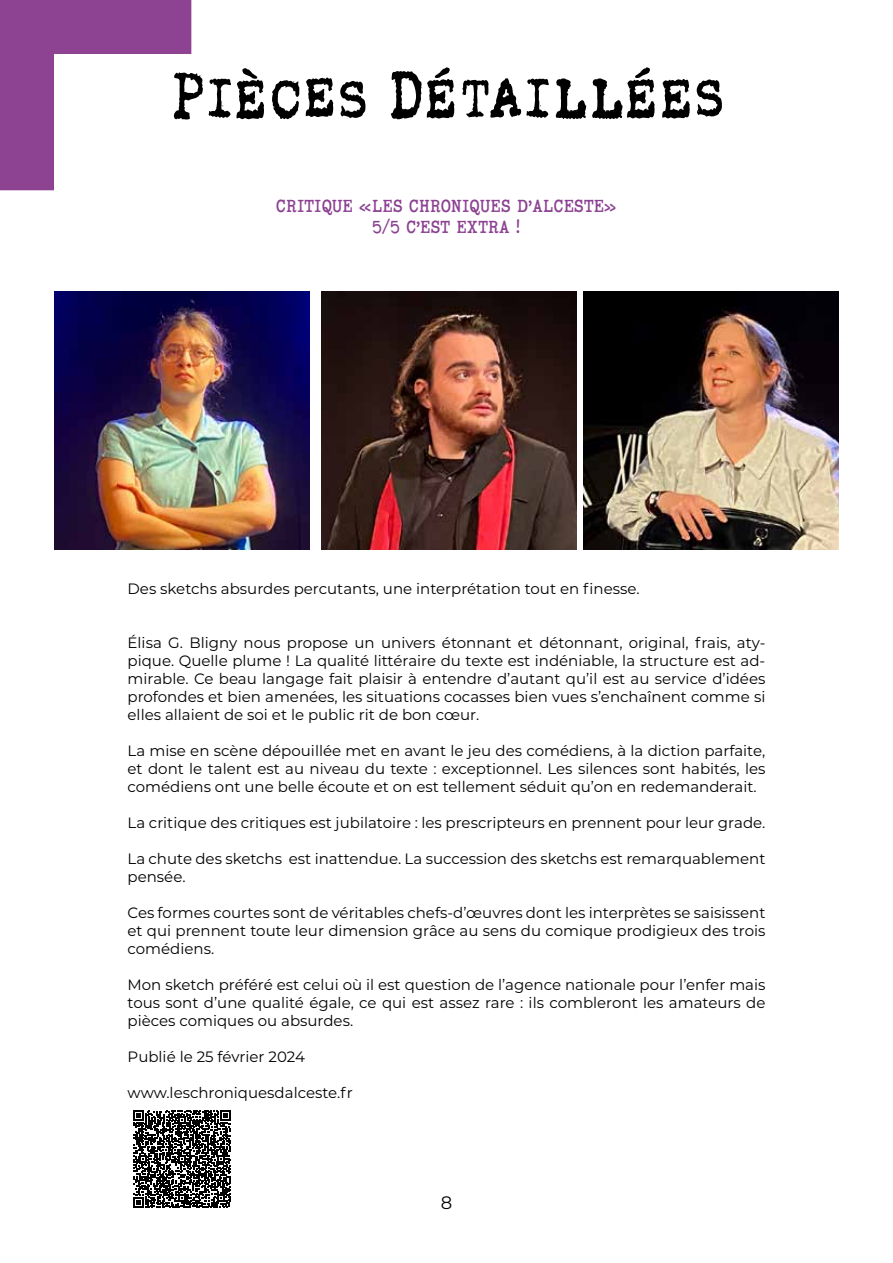
<style>
.page{position:relative;width:893px;height:1263px;background:#fff}
.page>*{position:absolute;margin:0;border:0;box-sizing:border-box;transform-origin:0 0}
.t1{font:52.05px "Sunflower";letter-spacing:.01em;color:#000}
.t2{font:18px/21.6px "Coronette";letter-spacing:.015em;color:#8c4292;text-align:center;scale:.9 1}
.t3{font:18px "Montserrat";color:#000}
.t4{font:15px/18px "Montserrat";color:#000;text-align:justify}
.s1{font-size:65.1px}
</style>
<div class="page">
<img style="left:322px;top:291px;width:255px;height:258px">
<img style="left:584px;top:291px;width:255px;height:258px">
<img style="left:54px;top:291px;width:255px;height:258px">
<svg style="left:134px;top:1110px;width:97px;height:98px"></svg>
<svg style="left:0;top:0;width:192px;height:191px"></svg>
<h1 class="t1" style="left:170px;top:66px;width:555px"><span class="s1">P</span>IÈCES <span class="s1">D</span>ÉTAILLÉES</h1>
<p class="t2" style="left:276px;top:195px;width:380px">CRITIQUE «LES CHRONIQUES D’ALCESTE»<br>5/5 C’EST EXTRA !</p>
<p class="t4" style="left:128px;top:579px;width:514px">Des sketchs absurdes percutants, une interprétation tout en finesse.</p>
<p class="t4" style="left:128px;top:633px;width:639px">Élisa G. Bligny nous propose un univers étonnant et détonnant, original, frais, aty&shy;pique. Quelle plume ! La qualité littéraire du texte est indéniable, la structure est ad&shy;mirable. Ce beau langage fait plaisir à entendre d’autant qu’il est au service d’idées profondes et bien amenées, les situations cocasses bien vues s’enchaînent comme si elles allaient de soi et le public rit de bon cœur.</p>
<p class="t4" style="left:128px;top:741px;width:639px">La mise en scène dépouillée met en avant le jeu des comédiens, à la diction parfaite, et dont le talent est au niveau du texte : exceptionnel. Les silences sont habités, les comédiens ont une belle écoute et on est tellement séduit qu’on en redemanderait.</p>
<p class="t4" style="left:128px;top:813px;width:639px">La critique des critiques est jubilatoire : les prescripteurs en prennent pour leur grade.</p>
<p class="t4" style="left:128px;top:849px;width:639px">La chute des sketchs est inattendue. La succession des sketchs est remarquablement pensée.</p>
<p class="t4" style="left:128px;top:903px;width:639px">Ces formes courtes sont de véritables chefs-d’œuvres dont les interprètes se saisissent et qui prennent toute leur dimension grâce au sens du comique prodigieux des trois comédiens.</p>
<p class="t4" style="left:128px;top:975px;width:639px">Mon sketch préféré est celui où il est question de l’agence nationale pour l’enfer mais tous sont d’une qualité égale, ce qui est assez rare : ils combleront les amateurs de pièces comiques ou absurdes.</p>
<p class="t4" style="left:128px;top:1047px;width:179px">Publié le 25 février 2024</p>
<p class="t4" style="left:128px;top:1083px;width:227px">www.leschroniquesdalceste.fr</p>
<p class="t3" style="left:441px;top:1190px;width:13px">8</p>
</div>
